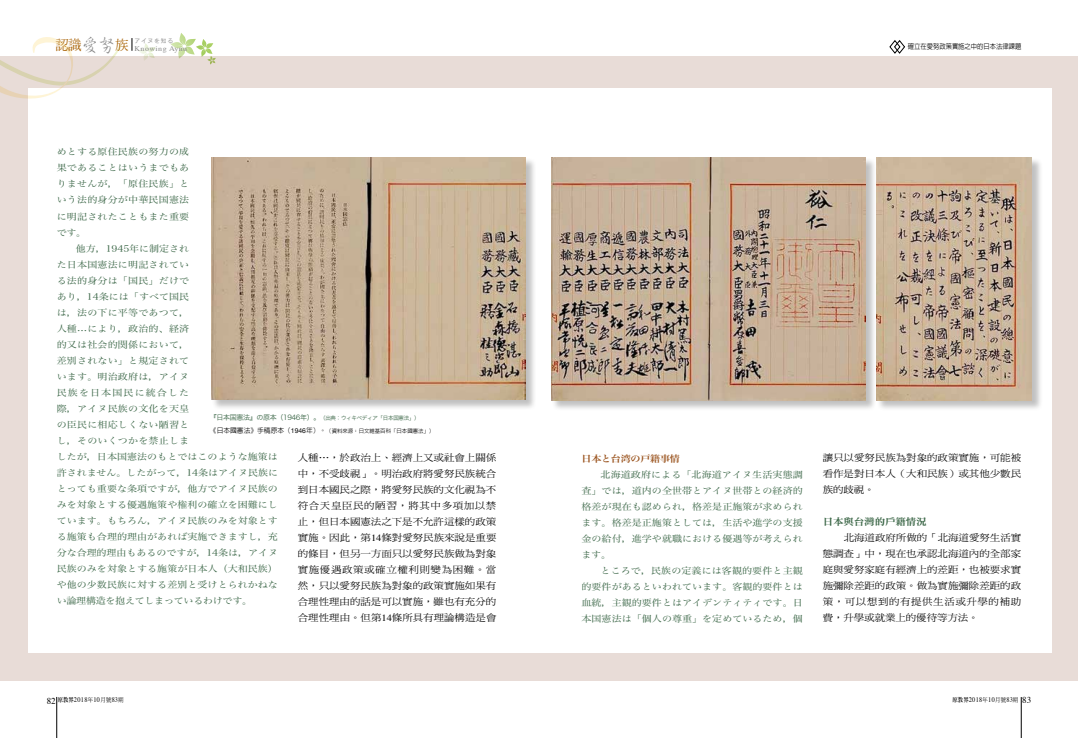
<style>
.page{position:relative;width:1078px;height:738px;background:#fff}
.page>*{position:absolute;margin:0;border:0;box-sizing:border-box;transform-origin:0 0}
.t1{font:9.4px/16px "DF Ming Std W5";letter-spacing:-.005em;color:#000;text-align:justify;scale:1.11 1}
.t2{font:9.4px "DF Ming Std W9";letter-spacing:-.01em;color:#396545;scale:1.11 1}
.t3{font:9px/16px "Hira Min Pro W3";letter-spacing:.005em;color:#396545;text-align:justify;scale:1.11 1}
.t4{font:9px "Hira Min Pro W6";letter-spacing:-.02em;color:#974e17;scale:1.11 1}
.t5{font:7.2px "Times";letter-spacing:.05em;color:#898989;scale:1.11 1}
.t6{font:7px "Times";letter-spacing:.05em;color:#000;scale:.9 1}
.t7{font:500 7px "AR Hei B5";color:#000;scale:.9 1}
.t8{font:6px "Heisei Kaku Go Std W3";letter-spacing:.1em;color:#898989}
.t9{font:5.5px "Hira Kaku Pro W3";letter-spacing:-.05em;color:#396545}
.t10{font:500 5.4px "AR Hei B5";color:#000}
.s1{font-family:"AR Xing Shu B5";font-weight:500;font-size:18.5px}
.s2{font-size:7px}
.s3{font-size:6.8px}
.s4{font-family:"Helvetica Neue";font-weight:400;font-size:6.8px}
.s5{font-family:"Times"}
.s6{font-size:9px}
.s7{font-family:"AR Ming B5";font-weight:800;font-size:6px}
.s8{font-family:"DF Ming Std W5";font-size:6px}
</style>
<div class="page">
<div style="left:0;top:57px;width:1077px;height:623px;background:#e8dcd7"></div>
<div style="left:28px;top:88px;width:1023px;height:564px;background:#fff"></div>
<hr style="left:57px;top:696px;width:1px;height:41px;background:#000">
<hr style="left:1020px;top:696px;width:1px;height:41px;background:#000">
<svg style="left:170px;top:33px;width:46px;height:32px"></svg>
<svg style="left:0;top:37px;width:155px;height:62px"></svg>
<svg style="left:889px;top:40px;width:16px;height:14px"></svg>
<div style="left:876px;top:157px;width:166px;height:254px;background:#000;opacity:.25"></div>
<img style="left:876px;top:157px;width:155px;height:243px">
<div style="left:551px;top:157px;width:325px;height:254px;background:#000;opacity:.25"></div>
<img style="left:551px;top:157px;width:314px;height:243px">
<div style="left:211px;top:157px;width:325px;height:253px;background:#000;opacity:.25"></div>
<img style="left:211px;top:157px;width:314px;height:242px">
<p class="t5" style="left:56px;top:42px;width:120px"><sup>認識</sup><span class="s1">愛努</span><sup>族</sup> Knowing Aynu</p>
<p class="t8" style="left:134px;top:36px;width:40px">アイヌを知る</p>
<p class="t7" style="left:907px;top:43px;width:128px">確立在愛努政策實施之中的日本法律課題</p>
<p class="t3" style="left:57px;top:143px;width:121px">めとする原住民族の努力の成果であることはいうまでもありませんが，「原住民族」という法的身分が中華民国憲法に明記されたこともまた重要です。</p>
<p class="t3" style="left:57px;top:239px;width:201px;text-align:left;text-indent:19px">他方，1945年に制定され<br>た日本国憲法に明記されてい<br>る法的身分は「国民」だけで<br>あり，14条には「すべて国民<br>は，法の下に平等であつて，<br>人種…により，政治的、経済<br>的又は社会的関係において，<br>差別されない」と規定されて<br>います。明治政府は，アイヌ<br>民族を日本国民に統合した<br>際，アイヌ民族の文化を天皇<br>の臣民に相応しくない陋習と<br>し，そのいくつかを禁止しま<br>したが，日本国憲法のもとではこのような施策は許されません。したがって，14条はアイヌ民族にとっても重要な条項ですが，他方でアイヌ民族のみを対象とする優遇施策や権利の確立を困難にしています。もちろん，アイヌ民族のみを対象とする施策も合理的理由があれば実施できますし，充分な合理的理由もあるのですが，14条は，アイヌ民族のみを対象とする施策が日本人（大和民族）や他の少数民族に対する差別と受けとられかねない論理構造を抱えてしまっているわけです。</p>
<p class="t9" style="left:210px;top:413px;width:211px"><span class="s2">『日本国憲法』の原本（1946年）。</span>（出典：ウィキペディア「日本国憲法」）</p>
<p class="t10" style="left:210px;top:428px;width:226px"><span class="s3">《日本國憲法》手稿原本（</span><span class="s4">1946</span><span class="s3">年）。</span>（資料來源：日文維基百科「日本國憲法」）</p>
<p class="t1" style="left:298px;top:449px;width:180px">人種⋯，於政治上、經濟上又或社會上關係中，不受歧視」。明治政府將愛努民族統合到日本國民之際，將愛努民族的文化視為不符合天皇臣民的陋習，將其中多項加以禁止，但日本國憲法之下是不允許這樣的政策實施。因此，第<span class="s5">14</span>條對愛努民族來說是重要的條目，但另一方面只以愛努民族做為對象實施優遇政策或確立權利則變為困難。當然，只以愛努民族為對象的政策實施如果有合理性理由的話是可以實施，雖也有充分的合理性理由。但第<span class="s5">14</span>條所具有理論構造是會</p>
<p class="t4" style="left:581px;top:450px;width:90px">日本と台湾の戸籍事情</p>
<p class="t3" style="left:581px;top:465px;width:201px;text-indent:19px">北海道政府による「北海道アイヌ生活実態調査」では，道内の全世帯とアイヌ世帯との経済的格差が現在も認められ，格差是正施策が求められます。格差是正施策としては，生活や進学の支援金の給付，進学や就職における優遇等が考えられます。</p>
<p class="t3" style="left:581px;top:561px;width:201px;text-indent:19px">ところで，民族の定義には客観的要件と主観的要件があるといわれています。客観的要件とは血統，主観的要件とはアイデンティティです。日本国憲法は「個人の尊重」を定めているため，個</p>
<p class="t1" style="left:822px;top:449px;width:180px">讓只以愛努民族為對象的政策實施，可能被看作是對日本人（大和民族）或其他少數民族的歧視。</p>
<p class="t2" style="left:822px;top:516px;width:95px">日本與台灣的戶籍情況</p>
<p class="t1" style="left:822px;top:529px;width:180px;text-indent:21px">北海道政府所做的「北海道愛努生活實態調查」中，現在也承認北海道內的全部家庭與愛努家庭有經濟上的差距，也被要求實施彌除差距的政策。做為實施彌除差距的政策，可以想到的有提供生活或升學的補助費，升學或就業上的優待等方法。</p>
<p class="t6" style="left:47px;top:692px;width:87px"><span class="s6">82</span> <span class="s7">原教界</span>2018<span class="s8">年</span>10<span class="s8">月號</span>83<span class="s8">期</span></p>
<p class="t6" style="left:952px;top:693px;width:89px"><span class="s7">原教界</span>2018<span class="s8">年</span>10<span class="s8">月號</span>83<span class="s8">期</span> <span class="s6">83</span></p>
</div>
